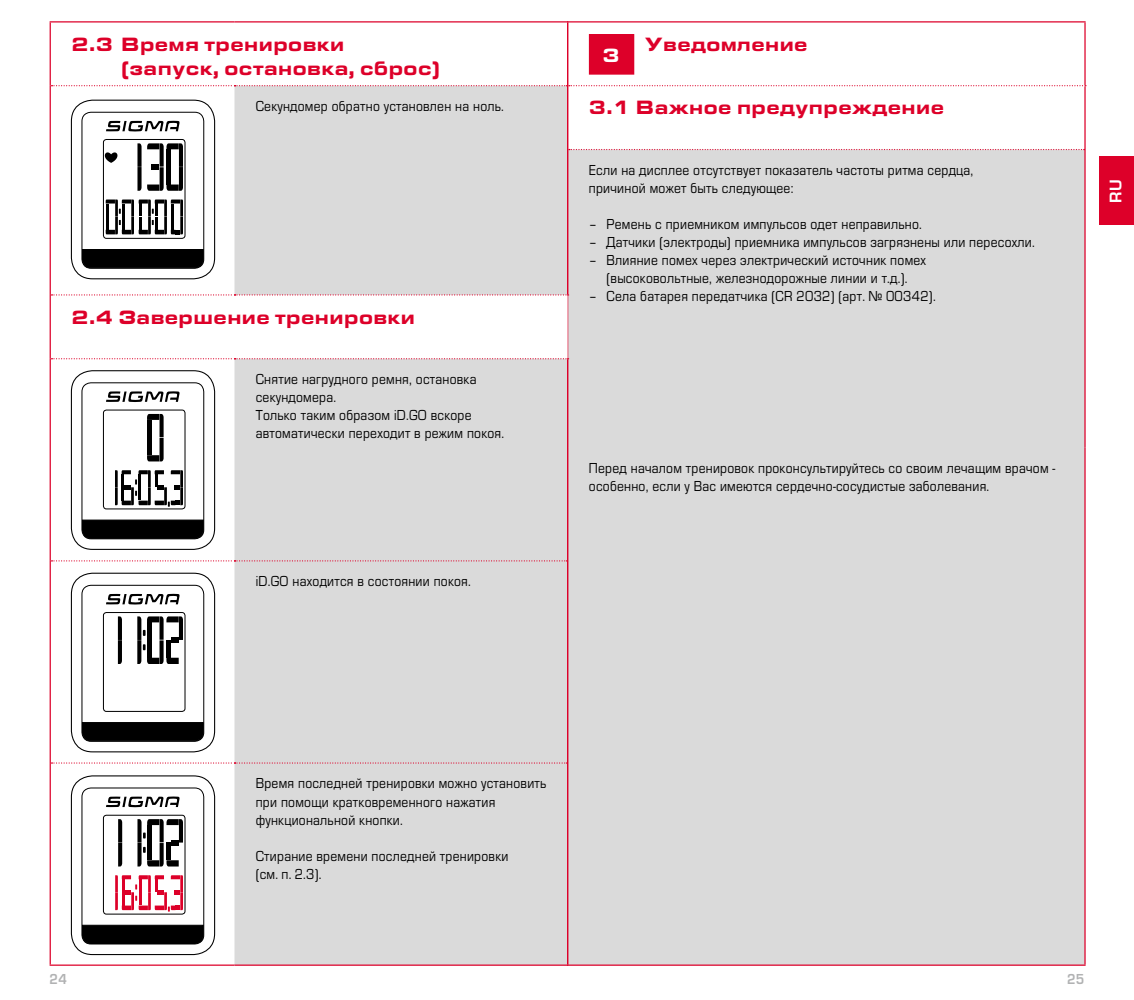
<style>
.page{position:relative;width:1134px;height:1000px;background:#fff}
.page>*{position:absolute;margin:0;border:0;box-sizing:border-box;transform-origin:0 0}
.t1{font:900 20px/24px "Eurostile OT Ext";letter-spacing:.025em;color:#dd0029;scale:.9 1}
.t2{font:900 20px "Eurostile OT Ext";color:#fff;scale:.9 1}
.t3{font:700 17.5px "Eurostile OT";color:#fff}
.t4{font:15px/18px "Eurostile OT";letter-spacing:.02em;color:#000;scale:.9 1}
.t5{font:700 15px "Eurostile OT";color:#b1b2b3;scale:.9 1}
</style>
<div class="page">
<svg style="left:568px;top:22px;width:516px;height:127px"></svg>
<div style="left:568px;top:149px;width:516px;height:815px;background:#dadada"></div>
<hr style="left:1084px;top:86px;width:2px;height:63px;background:#dd0029">
<hr style="left:1084px;top:149px;width:2px;height:298px;background:#dd0029">
<hr style="left:1084px;top:447px;width:2px;height:517px;background:#dd0029">
<hr style="left:567px;top:964px;width:519px;height:1px;background:#dd0029">
<svg style="left:569px;top:149px;width:515px;height:1px"></svg>
<hr style="left:567px;top:21px;width:519px;height:1px;background:#dd0029">
<hr style="left:1084px;top:22px;width:2px;height:63px;background:#dd0029">
<div style="left:589px;top:35px;width:45px;height:39px;background:#dd0029"></div>
<div style="left:589px;top:34px;width:45px;height:41px;border:1px solid #dd0029"></div>
<svg style="left:51px;top:22px;width:516px;height:934px"></svg>
<svg style="left:234px;top:86px;width:334px;height:878px;background:#dddcdc"></svg>
<hr style="left:567px;top:22px;width:1px;height:64px;background:#dd0029">
<hr style="left:567px;top:86px;width:1px;height:208px;background:#dd0029">
<hr style="left:567px;top:359px;width:1px;height:201px;background:#dd0029">
<hr style="left:567px;top:560px;width:1px;height:202px;background:#dd0029">
<hr style="left:567px;top:762px;width:1px;height:202px;background:#dd0029">
<hr style="left:50px;top:964px;width:184px;height:1px;background:#dd0029">
<hr style="left:234px;top:964px;width:334px;height:1px;background:#dd0029">
<svg style="left:51px;top:762px;width:516px;height:1px"></svg>
<svg style="left:51px;top:560px;width:516px;height:1px"></svg>
<hr style="left:50px;top:21px;width:184px;height:1px;background:#dd0029">
<hr style="left:234px;top:21px;width:334px;height:1px;background:#dd0029">
<hr style="left:50px;top:22px;width:1px;height:64px;background:#dd0029">
<hr style="left:50px;top:295px;width:1px;height:63px;background:#dd0029">
<svg style="left:51px;top:294px;width:518px;height:1px"></svg>
<svg style="left:51px;top:85px;width:1035px;height:1px"></svg>
<svg style="left:51px;top:358px;width:518px;height:1px"></svg>
<hr style="left:50px;top:86px;width:1px;height:209px;background:#dd0029">
<hr style="left:50px;top:358px;width:1px;height:202px;background:#dd0029">
<hr style="left:50px;top:560px;width:1px;height:202px;background:#dd0029">
<hr style="left:50px;top:762px;width:1px;height:202px;background:#dd0029">
<div style="left:1099px;top:156px;width:35px;height:68px;background:#dd0029"></div>
<div style="left:71px;top:100px;width:144px;height:179px;border:1px solid #000;border-radius:21px"></div>
<div style="left:81px;top:112px;width:123px;height:157px;border:1px solid #000;border-radius:9px"></div>
<div style="left:103px;top:139px;width:82px;height:100px;border:1px solid #000;border-radius:3px"></div>
<svg style="left:81px;top:248px;width:123px;height:21px;background:#131313"></svg>
<svg style="left:106px;top:121px;width:74px;height:10px"></svg>
<div style="left:71px;top:775px;width:144px;height:179px;border:1px solid #000;border-radius:21px"></div>
<div style="left:81px;top:787px;width:123px;height:157px;border:1px solid #000;border-radius:9px"></div>
<div style="left:103px;top:814px;width:82px;height:100px;border:1px solid #000;border-radius:3px"></div>
<svg style="left:81px;top:924px;width:123px;height:20px;background:#0e0e0e"></svg>
<svg style="left:106px;top:796px;width:74px;height:11px"></svg>
<div style="left:71px;top:572px;width:144px;height:180px;border:1px solid #000;border-radius:21px"></div>
<div style="left:81px;top:584px;width:123px;height:157px;border:1px solid #000;border-radius:9px"></div>
<div style="left:103px;top:612px;width:82px;height:99px;border:1px solid #000;border-radius:3px"></div>
<svg style="left:81px;top:721px;width:123px;height:20px;background:#101010"></svg>
<svg style="left:106px;top:593px;width:74px;height:11px"></svg>
<div style="left:71px;top:370px;width:144px;height:179px;border:1px solid #000;border-radius:21px"></div>
<div style="left:81px;top:382px;width:123px;height:157px;border:1px solid #000;border-radius:9px"></div>
<div style="left:103px;top:409px;width:82px;height:100px;border:1px solid #000;border-radius:3px"></div>
<svg style="left:81px;top:519px;width:123px;height:20px;background:#0c0c0c"></svg>
<svg style="left:106px;top:391px;width:74px;height:11px"></svg>
<svg style="left:105px;top:152px;width:12px;height:11px"></svg>
<svg style="left:137px;top:143px;width:46px;height:48px"></svg>
<svg style="left:106px;top:199px;width:77px;height:35px"></svg>
<svg style="left:147px;top:414px;width:17px;height:47px"></svg>
<svg style="left:115px;top:470px;width:68px;height:36px"></svg>
<svg style="left:118px;top:616px;width:4px;height:47px"></svg>
<svg style="left:137px;top:616px;width:46px;height:47px"></svg>
<svg style="left:118px;top:818px;width:4px;height:48px"></svg>
<svg style="left:137px;top:818px;width:46px;height:48px"></svg>
<svg style="left:115px;top:875px;width:68px;height:36px"></svg>
<h1 class="t1" style="left:121px;top:32px;width:356px;text-indent:-50px">2.3 Время тренировки (запуск, остановка, сброс)</h1>
<p class="t4" style="left:256px;top:99px;width:277px">Секундомер обратно установлен на ноль.</p>
<h1 class="t1" style="left:71px;top:305px;width:383px">2.4 Завершение тренировки</h1>
<p class="t4" style="left:256px;top:371px;width:278px">Снятие нагрудного ремня, остановка секундомера.<br>Только таким образом iD.GO вскоре автоматически переходит в режим покоя.</p>
<p class="t4" style="left:256px;top:573px;width:240px">iD.GO находится в состоянии покоя.</p>
<h1 class="t2" style="left:602px;top:44px;width:21px">3</h1>
<h1 class="t1" style="left:645px;top:32px;width:182px">Уведомление</h1>
<h1 class="t1" style="left:589px;top:96px;width:396px">3.1 Важное предупреждение</h1>
<p class="t4" style="left:589px;top:162px;width:429px">Если на дисплее отсутствует показатель частоты ритма сердца, причиной может быть следующее:</p>
<p class="t4" style="left:589px;top:216px;width:371px">– Ремень с приемником импульсов одет неправильно.</p>
<p class="t4" style="left:589px;top:234px;width:497px">– Датчики (электроды) приемника импульсов загрязнены или пересохли.</p>
<p class="t4" style="left:589px;top:252px;width:376px;text-align:center">– Влияние помех через электрический источник помех (высоковольтные, железнодорожные линии и т.д.).</p>
<p class="t4" style="left:589px;top:288px;width:387px">– Села батарея передатчика (CR 2032) (арт. № 00342).</p>
<p class="t3" style="left:1109px;top:203px;width:25px;rotate:-90deg">RU</p>
<p class="t4" style="left:589px;top:460px;width:520px">Перед началом тренировок проконсультируйтесь со своим лечащим врачом - особенно, если у Вас имеются сердечно-сосудистые заболевания.</p>
<p class="t4" style="left:256px;top:775px;width:324px">Время последней тренировки можно установить при помощи кратковременного нажатия функциональной кнопки.</p>
<p class="t4" style="left:256px;top:847px;width:282px">Стирание времени последней тренировки (см. п. 2.3).</p>
<p class="t5" style="left:50px;top:973px;width:21px">24</p>
<p class="t5" style="left:1067px;top:973px;width:21px">25</p>
</div>
